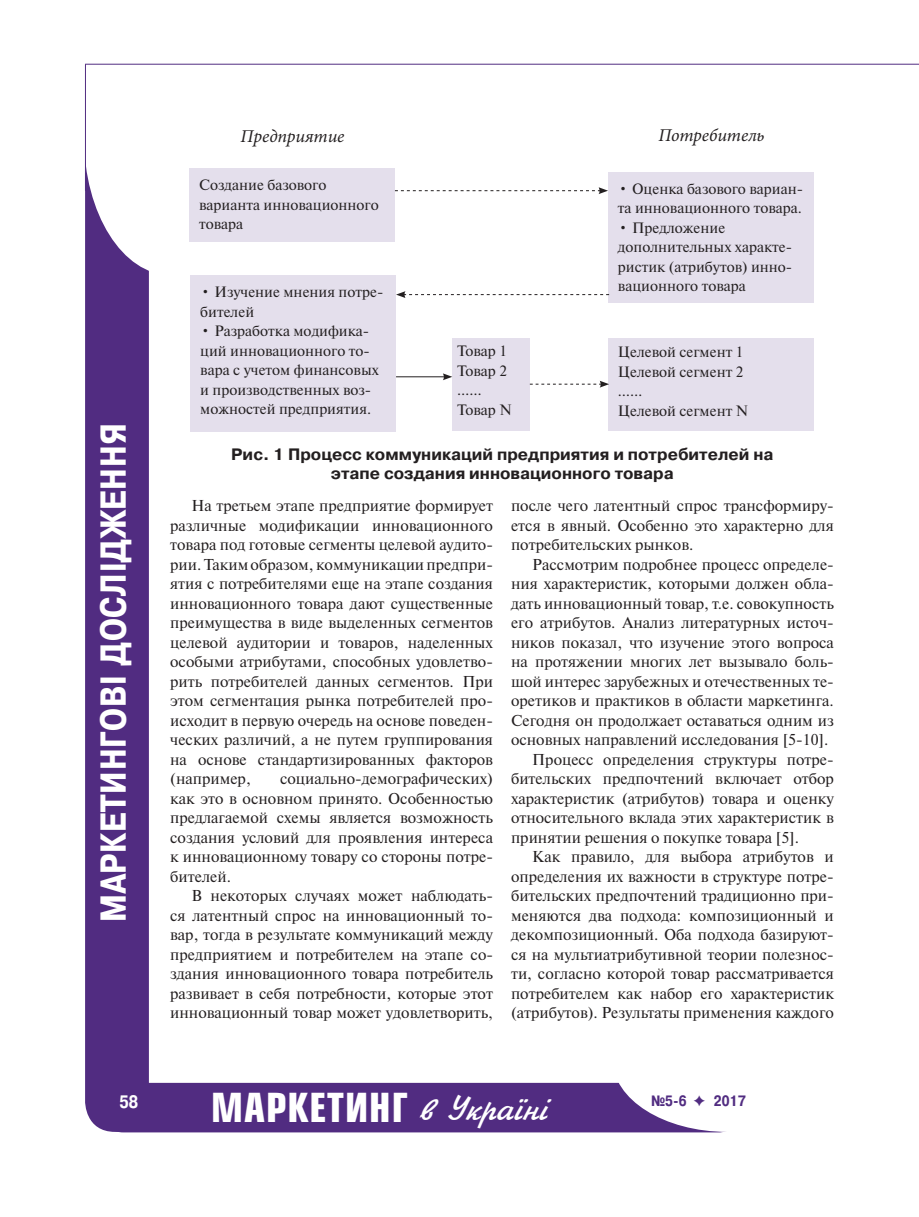
<style>
.page{position:relative;width:919px;height:1217px;background:#fff}
.page>*{position:absolute;margin:0;border:0;box-sizing:border-box;transform-origin:0 0}
.t1{font:700 39px "Europe Cond";letter-spacing:.025em;color:#fff}
.t2{font:700 36px "Pragmatica Cond C";letter-spacing:.025em;color:#fff}
.t3{font:italic 18px "Minion Pro";letter-spacing:-.005em;color:#231f20}
.t4{font:700 18px "Pragmatica Cond C";color:#fff}
.t5{font:700 16.5px/19.8px "Pragmatica C";color:#231f20;text-align:center}
.t6{font:15.75px/19.5px "Newton C";color:#231f20;text-align:justify}
.t7{font:15px/19.5px "Newton C";color:#231f20}
.t8{font:700 15px "Pragmatica Cond C";color:#512c81}
.s1{font-family:"Jikharev";font-weight:400;font-size:36px}
.s2{font-family:"Dixieland";font-weight:400}
</style>
<div class="page">
<div style="left:85px;top:111px;width:64px;height:1020px;background:#512c81;border-radius:30px"></div>
<div style="left:84px;top:0;width:173px;height:275px;background:#fff;border-radius:50%"></div>
<div style="left:101px;top:1082px;width:640px;height:50px;background:#512c81;border-radius:22px"></div>
<div style="left:612px;top:986px;width:230px;height:145px;background:#fff;border-radius:50%"></div>
<hr style="left:85px;top:64px;width:833px;height:1px;background:#512c81">
<hr style="left:85px;top:64px;width:1px;height:127px;background:#512c81">
<div style="left:189px;top:168px;width:206px;height:73px;background:#e4dfec"></div>
<div style="left:190px;top:275px;width:206px;height:156px;background:#e4dfec"></div>
<div style="left:608px;top:338px;width:205px;height:93px;background:#e4dfec"></div>
<div style="left:608px;top:172px;width:205px;height:130px;background:#e4dfec"></div>
<div style="left:452px;top:338px;width:78px;height:93px;background:#e4dfec"></div>
<svg style="left:395px;top:187px;width:213px;height:7px"></svg>
<svg style="left:396px;top:291px;width:213px;height:7px"></svg>
<hr style="left:396px;top:376px;width:49px;height:1px;background:#231f20">
<svg style="left:443px;top:373px;width:9px;height:7px"></svg>
<svg style="left:530px;top:381px;width:79px;height:6px"></svg>
<p class="t3" style="left:240px;top:124px;width:105px">Предприятие</p>
<p class="t3" style="left:658px;top:122px;width:108px">Потребитель</p>
<h2 class="t2" style="left:93px;top:921px;width:500px;rotate:-90deg">МАРКЕТИНГОВІ ДОСЛІДЖЕННЯ</h2>
<p class="t7" style="left:199px;top:175px;width:181px">Создание базового варианта инновационного товара</p>
<p class="t7" style="left:200px;top:282px;width:184px">• Изучение мнения потре&shy;бителей</p>
<p class="t7" style="left:200px;top:321px;width:180px">• Разработка модифика&shy;ций инновационного то&shy;вара с учетом финансовых и производственных воз&shy;можностей предприятия.</p>
<p class="t7" style="left:457px;top:341px;width:56px">Товар 1<br>Товар 2 ……<br>Товар N</p>
<p class="t7" style="left:618px;top:179px;width:186px">• Оценка базового вариан&shy;та инновационного товара.</p>
<p class="t7" style="left:618px;top:218px;width:176px">• Предложение дополнительных характе&shy;ристик (атрибутов) инно&shy;вационного товара</p>
<p class="t7" style="left:618px;top:342px;width:132px">Целевой сегмент 1<br>Целевой сегмент 2 ……<br>Целевой сегмент N</p>
<p class="t5" style="left:231px;top:444px;width:543px">Рис. 1 Процесс коммуникаций предприятия и потребителей на этапе создания инновационного товара</p>
<p class="t6" style="left:170px;top:496px;width:324px;text-indent:21px">На третьем этапе предприятие формирует различные модификации инновационного товара под готовые сегменты целевой аудито&shy;рии. Таким образом, коммуникации предпри&shy;ятия с потребителями еще на этапе создания инновационного товара дают существенные преимущества в виде выделенных сегментов целевой аудитории и товаров, наделенных особыми атрибутами, способных удовлетво&shy;рить потребителей данных сегментов. При этом сегментация рынка потребителей про&shy;исходит в первую очередь на основе поведен&shy;ческих различий, а не путем группирования на основе стандартизированных факторов (например,</p>
<p class="t6" style="left:170px;top:769px;width:324px;text-indent:110px">социально-демографических) как это в основном принято. Особенностью предлагаемой схемы является возможность создания условий для проявления интереса к инновационному товару со стороны потре&shy;бителей.</p>
<p class="t6" style="left:170px;top:886px;width:324px;text-indent:21px">В некоторых случаях может наблюдать&shy;ся латентный спрос на инновационный то&shy;вар, тогда в результате коммуникаций между предприятием и потребителем на этапе со&shy;здания инновационного товара потребитель развивает в себя потребности, которые этот инновационный товар может удовлетворить,</p>
<p class="t6" style="left:511px;top:496px;width:324px">после чего латентный спрос трансформиру&shy;ется в явный. Особенно это характерно для потребительских рынков.</p>
<p class="t6" style="left:532px;top:554px;width:303px">Рассмотрим подробнее процесс определе-</p>
<p class="t6" style="left:511px;top:574px;width:324px">ния характеристик, которыми должен обла-</p>
<p class="t6" style="left:511px;top:593px;width:324px">дать инновационный товар, т.е. совокупность</p>
<p class="t6" style="left:511px;top:613px;width:324px">его атрибутов. Анализ литературных источ-</p>
<p class="t6" style="left:511px;top:632px;width:324px">ников показал, что изучение этого вопроса</p>
<p class="t6" style="left:511px;top:652px;width:324px">на протяжении многих лет вызывало боль-</p>
<p class="t6" style="left:511px;top:671px;width:324px">шой интерес зарубежных и отечественных те-</p>
<p class="t6" style="left:511px;top:691px;width:324px">оретиков и практиков в области маркетинга.</p>
<p class="t6" style="left:511px;top:710px;width:324px">Сегодня он продолжает оставаться одним из</p>
<p class="t6" style="left:511px;top:730px;width:319px">основных направлений исследования [5-10].</p>
<p class="t6" style="left:532px;top:749px;width:303px">Процесс определения структуры потре-</p>
<p class="t6" style="left:511px;top:769px;width:324px">бительских предпочтений включает отбор</p>
<p class="t6" style="left:511px;top:788px;width:324px">характеристик (атрибутов) товара и оценку</p>
<p class="t6" style="left:511px;top:808px;width:324px">относительного вклада этих характеристик в</p>
<p class="t6" style="left:511px;top:827px;width:289px">принятии решения о покупке товара [5].</p>
<p class="t6" style="left:532px;top:847px;width:303px">Как правило, для выбора атрибутов и</p>
<p class="t6" style="left:511px;top:866px;width:324px">определения их важности в структуре потре-</p>
<p class="t6" style="left:511px;top:886px;width:324px">бительских предпочтений традиционно при-</p>
<p class="t6" style="left:511px;top:905px;width:324px">меняются два подхода: композиционный и</p>
<p class="t6" style="left:511px;top:925px;width:324px">декомпозиционный. Оба подхода базируют-</p>
<p class="t6" style="left:511px;top:944px;width:324px">ся на мультиатрибутивной теории полезнос-</p>
<p class="t6" style="left:511px;top:964px;width:324px">ти, согласно которой товар рассматривается</p>
<p class="t6" style="left:511px;top:983px;width:324px">потребителем как набор его характеристик</p>
<p class="t6" style="left:511px;top:1003px;width:324px">(атрибутов). Результаты применения каждого</p>
<h1 class="t1" style="left:211px;top:1081px;width:337px">МАРКЕТИНГ <span class="s1">в Україні</span></h1>
<p class="t4" style="left:119px;top:1090px;width:20px">58</p>
<p class="t8" style="left:651px;top:1091px;width:96px">№5-6 <span class="s2">F</span> 2017</p>
</div>
